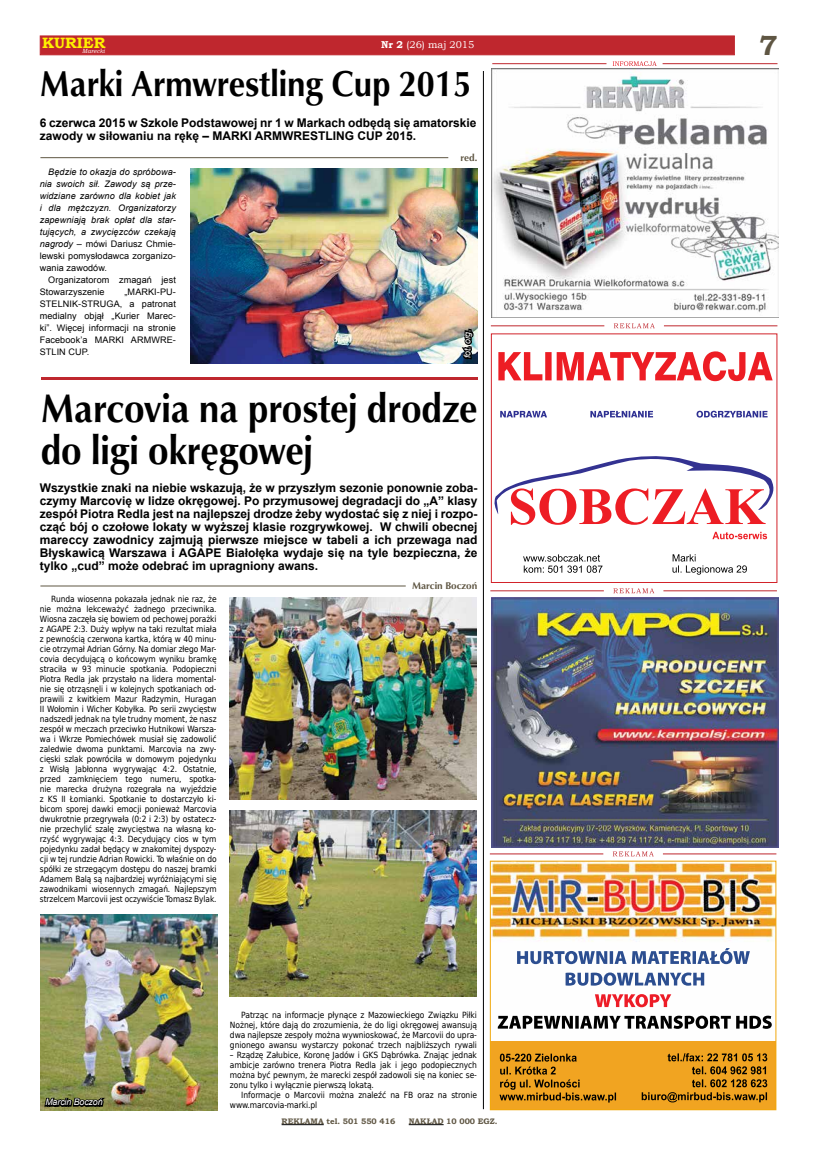
<style>
.page{position:relative;width:820px;height:1163px;background:#fff}
.page>*{position:absolute;margin:0;border:0;box-sizing:border-box;transform-origin:0 0}
.t1{font:700 41px/42px "Classico URW";color:#000;scale:.9 1}
.t2{font:700 37px "Classico URW";color:#000;scale:.89 1}
.t3{font:700 27.7px "Bookman Old Style";color:#5f5643}
.t4{font:700 15px "Bookman Old Style";color:#fff200}
.t5{font:700 12px/13px "Arial";color:#000}
.t6{font:700 10px "Classico URW";color:#5f5643}
.t7{font:10px "Bookman Old Style";color:#fff}
.t8{font:italic 9px/12px "Arial";letter-spacing:.01em;color:#000;text-align:justify}
.t9{font:9px/12px "Arial";letter-spacing:.01em;color:#000}
.t10{font:italic 9px "Arial";letter-spacing:-.01em;color:#fff}
.t11{font:8.5px/10px "DejaVu Sans";letter-spacing:-.01em;color:#000;text-align:justify;scale:.88 1}
.t12{font:8.5px/10px "DejaVu Sans";letter-spacing:-.01em;color:#000;text-align:justify;scale:.89 1}
.t13{font:700 8px "Bookman Old Style";color:#5f5643}
.t14{font:italic 6px "Bookman Old Style";color:#fff}
.s1{font-weight:700}
.s2{font-style:normal}
</style>
<div class="page">
<div style="left:40px;top:35px;width:694px;height:20px;background:#bf272e;border:1px solid #bf272e"></div>
<hr style="left:281px;top:1124px;width:42px;height:1px;background:#000">
<hr style="left:408px;top:1124px;width:35px;height:1px;background:#000">
<img style="left:491px;top:862px;width:283px;height:167px">
<img style="left:491px;top:1041px;width:283px;height:67px">
<div style="left:489px;top:860px;width:287px;height:250px;border:1px solid #f1a80d"></div>
<svg style="left:612px;top:851px;width:41px;height:5px"></svg>
<hr style="left:489px;top:853px;width:114px;height:1px;background:#bf272e">
<hr style="left:662px;top:853px;width:114px;height:1px;background:#bf272e">
<svg style="left:613px;top:588px;width:41px;height:5px"></svg>
<hr style="left:490px;top:590px;width:113px;height:1px;background:#bf272e">
<hr style="left:663px;top:590px;width:113px;height:1px;background:#bf272e">
<svg style="left:613px;top:323px;width:41px;height:5px"></svg>
<hr style="left:490px;top:325px;width:114px;height:1px;background:#bf272e">
<hr style="left:663px;top:325px;width:114px;height:1px;background:#bf272e">
<svg style="left:494px;top:456px;width:280px;height:68px"></svg>
<svg style="left:712px;top:531px;width:54px;height:8px"></svg>
<svg style="left:498px;top:351px;width:274px;height:30px"></svg>
<svg style="left:500px;top:410px;width:267px;height:7px"></svg>
<svg style="left:672px;top:554px;width:74px;height:20px"></svg>
<svg style="left:523px;top:554px;width:79px;height:18px"></svg>
<div style="left:490px;top:333px;width:287px;height:250px;border:1px solid #d2232a"></div>
<svg style="left:623px;top:61px;width:33px;height:5px"></svg>
<hr style="left:492px;top:63px;width:114px;height:1px;background:#bf272e">
<hr style="left:662px;top:63px;width:115px;height:1px;background:#bf272e">
<img style="left:491px;top:68px;width:286px;height:249px">
<img style="left:491px;top:597px;width:286px;height:250px">
<hr style="left:482px;top:71px;width:1px;height:1037px;background:#000">
<img style="left:191px;top:169px;width:286px;height:195px">
<hr style="left:40px;top:157px;width:408px;height:1px;background:#5f5643">
<hr style="left:40px;top:585px;width:365px;height:1px;background:#5f5643">
<hr style="left:41px;top:377px;width:436px;height:3px;background:#bf272e">
<img style="left:229px;top:597px;width:247px;height:202px">
<img style="left:40px;top:914px;width:177px;height:196px">
<img style="left:230px;top:810px;width:247px;height:186px">
<svg style="left:43px;top:1055px;width:65px;height:56px;background:#7b814b"></svg>
<svg style="left:459px;top:328px;width:19px;height:33px"></svg>
<h3 class="t4" style="left:42px;top:32px;width:65px">KURIER</h3>
<p class="t14" style="left:82px;top:47px;width:24px">Marecki</p>
<p class="t7" style="left:381px;top:39px;width:95px"><span class="s1">Nr 2</span> (26) maj 2015</p>
<h3 class="t3" style="left:758px;top:26px;width:20px">7</h3>
<h2 class="t2" style="left:40px;top:61px;width:485px">Marki Armwrestling Cup 2015</h2>
<h3 class="t5" style="left:40px;top:117px;width:438px">6 czerwca 2015 w Szkole Podstawowej nr 1 w Markach odbędą się amatorskie zawody w siłowaniu na rękę – MARKI ARMWRESTLING CUP 2015.</h3>
<p class="t6" style="left:460px;top:151px;width:18px">red.</p>
<p class="t8" style="left:40px;top:166px;width:138px;text-indent:9px">Będzie to okazja do spróbowa&shy;nia swoich sił. Zawody są prze&shy;widziane zarówno dla kobiet jak i dla mężczyzn. Organizatorzy zapewniają brak opłat dla star&shy;tujących, a zwycięzców czekają nagrody <span class="s2">– mówi Dariusz Chmie&shy;lewski pomysłodawca zorganizo&shy;wania zawodów.</span></p>
<p class="t9" style="left:40px;top:274px;width:138px;text-indent:9px">Organizatorom zmagań jest<br>Stowarzyszenie</p>
<p class="t9" style="left:40px;top:286px;width:138px;text-align:justify;text-indent:85px">„MARKI-PU-STELNIK-STRUGA, a patronat medialny objął „Kurier Marec&shy;ki”. Więcej informacji na stronie Facebook’a MARKI ARMWRE-STLIN CUP.</p>
<h1 class="t1" style="left:41px;top:388px;width:486px">Marcovia na prostej drodze do ligi okręgowej</h1>
<p class="t5" style="left:40px;top:482px;width:439px;text-align:justify">Wszystkie znaki na niebie wskazują, że w przyszłym sezonie ponownie zoba&shy;czymy Marcovię w lidze okręgowej. Po przymusowej degradacji do „A” klasy zespół Piotra Redla jest na najlepszej drodze żeby wydostać się z niej i rozpo&shy;cząć bój o czołowe lokaty w wyższej klasie rozgrywkowej. W chwili obecnej mareccy zawodnicy zajmują pierwsze miejsce w tabeli a ich przewaga nad Błyskawicą Warszawa i AGAPE Białołęka wydaje się na tyle bezpieczna, że tylko „cud” może odebrać im upragniony awans.</p>
<p class="t11" style="left:40px;top:593px;width:202px;text-indent:11px">Runda wiosenna pokazała jednak nie raz, że nie można lekceważyć żadnego przeciwnika.<br>Wiosna zaczęła się bowiem od pechowej porażki z AGAPE 2:3. Duży wpływ na taki rezultat miała z pewnością czerwona kartka, którą w 40 minu&shy;cie otrzymał Adrian Górny. Na domiar złego Mar&shy;covia decydującą o końcowym wyniku bramkę straciła w 93 minucie spotkania. Podopieczni Piotra Redla jak przystało na lidera momental&shy;nie się otrząsnęli i w kolejnych spotkaniach od&shy;prawili z kwitkiem Mazur Radzymin, Huragan II Wołomin i Wicher Kobyłka. Po serii zwycięstw nadszedł jednak na tyle trudny moment, że nasz zespół w meczach przeciwko Hutnikowi Warsza&shy;wa i Wkrze Pomiechówek musiał się zadowolić zaledwie dwoma punktami. Marcovia na zwy&shy;cięski szlak powróciła w domowym pojedynku z Wisłą Jabłonna wygrywając 4:2. Ostatnie, przed zamknięciem tego numeru, spotka&shy;nie marecka drużyna rozegrała na wyjeździe z KS II Łomianki. Spotkanie to dostarczyło ki&shy;bicom sporej dawki emocji ponieważ Marcovia dwukrotnie przegrywała (0:2 i 2:3) by ostatecz&shy;nie przechylić szalę zwycięstwa na własną ko&shy;rzyść wygrywając 4:3. Decydujący cios w tym pojedynku zadał będący w znakomitej dyspozy&shy;cji w tej rundzie Adrian Rowicki. To właśnie on do spółki ze strzegącym dostępu do naszej bramki Adamem Balą są najbardziej wyróżniającymi się zawodnikami wiosennych zmagań. Najlepszym strzelcem Marcovii jest oczywiście Tomasz Bylak.</p>
<p class="t10" style="left:461px;top:358px;width:31px;rotate:-90deg">fot. org.</p>
<p class="t6" style="left:412px;top:579px;width:67px">Marcin Boczoń</p>
<p class="t12" style="left:230px;top:1009px;width:279px;text-indent:11px">Patrząc na informacje płynące z Mazowieckiego Związku Piłki Nożnej, które dają do zrozumienia, że do ligi okręgowej awansują dwa najlepsze zespoły można wywnioskować, że Marcovii do upra&shy;gnionego awansu wystarczy pokonać trzech najbliższych rywali</p>
<p class="t12" style="left:230px;top:1049px;width:279px">– Rządzę Załubice, Koronę Jadów i GKS Dąbrówka. Znając jednak ambicje zarówno trenera Piotra Redla jak i jego podopiecznych można być pewnym, że marecki zespół zadowoli się na koniec se&shy;zonu tylko i wyłącznie pierwszą lokatą.</p>
<p class="t12" style="left:241px;top:1089px;width:266px">Informacje o Marcovii można znaleźć na FB oraz na stronie</p>
<p class="t10" style="left:45px;top:1096px;width:59px">Marcin Boczoń</p>
<p class="t12" style="left:230px;top:1099px;width:100px">www.marcovia-marki.pl</p>
<p class="t13" style="left:281px;top:1114px;width:115px">REKLAMA tel. 501 550 416</p>
<p class="t13" style="left:408px;top:1114px;width:90px">NAKŁAD 10 000 EGZ.</p>
</div>
